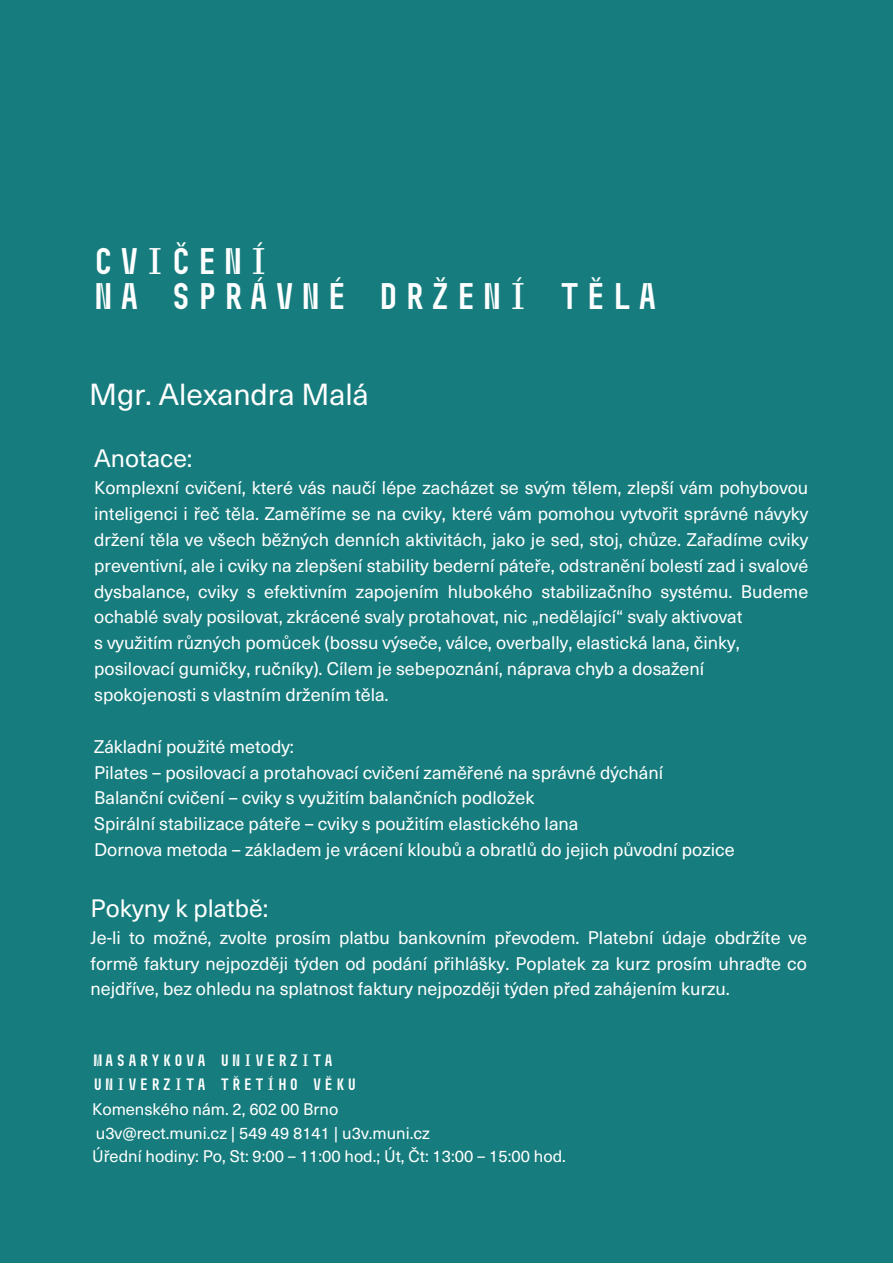
<style>
.page{position:relative;width:893px;height:1264px;background:#fff}
.page>*{position:absolute;margin:0;border:0;box-sizing:border-box;transform-origin:0 0}
.t1{font:700 37.05px "Muni";color:#fff}
.t2{font:30px "Neue Haas Unica Pro";color:#fff}
.t3{font:24.75px "Neue Haas Unica Pro";color:#fff}
.t4{font:18px/25.8px "Neue Haas Unica Pro";color:#fff;text-align:justify}
.t5{font:16.5px "Neue Haas Unica Pro";color:#fff}
.t6{font:700 16.5px "Muni";color:#fff}
</style>
<div class="page">
<div style="left:0;top:0;width:892px;height:1262px;background:#177c7d"></div>
<p class="t1" style="left:90px;top:239px;width:183px">CVIČENÍ</p>
<p class="t1" style="left:90px;top:274px;width:571px">NA SPRÁVNÉ DRŽENÍ TĚLA</p>
<p class="t2" style="left:89px;top:370px;width:281px">Mgr. Alexandra Malá</p>
<p class="t3" style="left:94px;top:438px;width:100px">Anotace:</p>
<p class="t4" style="left:94px;top:474px;width:715px">Komplexní cvičení, které vás naučí lépe zacházet se svým tělem, zlepší vám pohybovou inteligenci i řeč těla. Zaměříme se na cviky, které vám pomohou vytvořit správné návyky držení těla ve všech běžných denních aktivitách, jako je sed, stoj, chůze. Zařadíme cviky preventivní, ale i cviky na zlepšení stability bederní páteře, odstranění bolestí zad i svalové dysbalance, cviky s efektivním zapojením hlubokého stabilizačního systému. Budeme ochablé svaly posilovat, zkrácené svaly protahovat, nic „nedělající“ svaly aktivovat</p>
<p class="t4" style="left:94px;top:629px;width:647px;text-align:left">s využitím různých pomůcek (bossu výseče, válce, overbally, elastická lana, činky, posilovací gumičky, ručníky). Cílem je sebepoznání, náprava chyb a dosažení spokojenosti s vlastním držením těla.</p>
<p class="t4" style="left:94px;top:732px;width:201px">Základní použité metody:</p>
<p class="t4" style="left:94px;top:758px;width:570px">Pilates – posilovací a protahovací cvičení zaměřené na správné dýchání</p>
<p class="t4" style="left:94px;top:784px;width:441px">Balanční cvičení – cviky s využitím balančních podložek</p>
<p class="t4" style="left:94px;top:810px;width:486px">Spirální stabilizace páteře – cviky s použitím elastického lana</p>
<p class="t4" style="left:94px;top:835px;width:642px">Dornova metoda – základem je vrácení kloubů a obratlů do jejich původní pozice</p>
<p class="t3" style="left:90px;top:887px;width:179px">Pokyny k platbě:</p>
<p class="t4" style="left:90px;top:923px;width:718px">Je-li to možné, zvolte prosím platbu bankovním převodem. Platební údaje obdržíte ve formě faktury nejpozději týden od podání přihlášky. Poplatek za kurz prosím uhraďte co nejdříve, bez ohledu na splatnost faktury nejpozději týden před zahájením kurzu.</p>
<p class="t6" style="left:92px;top:1050px;width:244px">MASARYKOVA UNIVERZITA</p>
<p class="t6" style="left:92px;top:1074px;width:267px">UNIVERZITA TŘETÍHO VĚKU</p>
<p class="t5" style="left:92px;top:1095px;width:248px">Komenského nám. 2, 602 00 Brno</p>
<p class="t5" style="left:96px;top:1119px;width:335px">u3v@rect.muni.cz | 549 49 8141 | u3v.muni.cz</p>
<p class="t5" style="left:92px;top:1143px;width:475px">Úřední hodiny: Po, St: 9:00 – 11:00 hod.; Út, Čt: 13:00 – 15:00 hod.</p>
</div>
